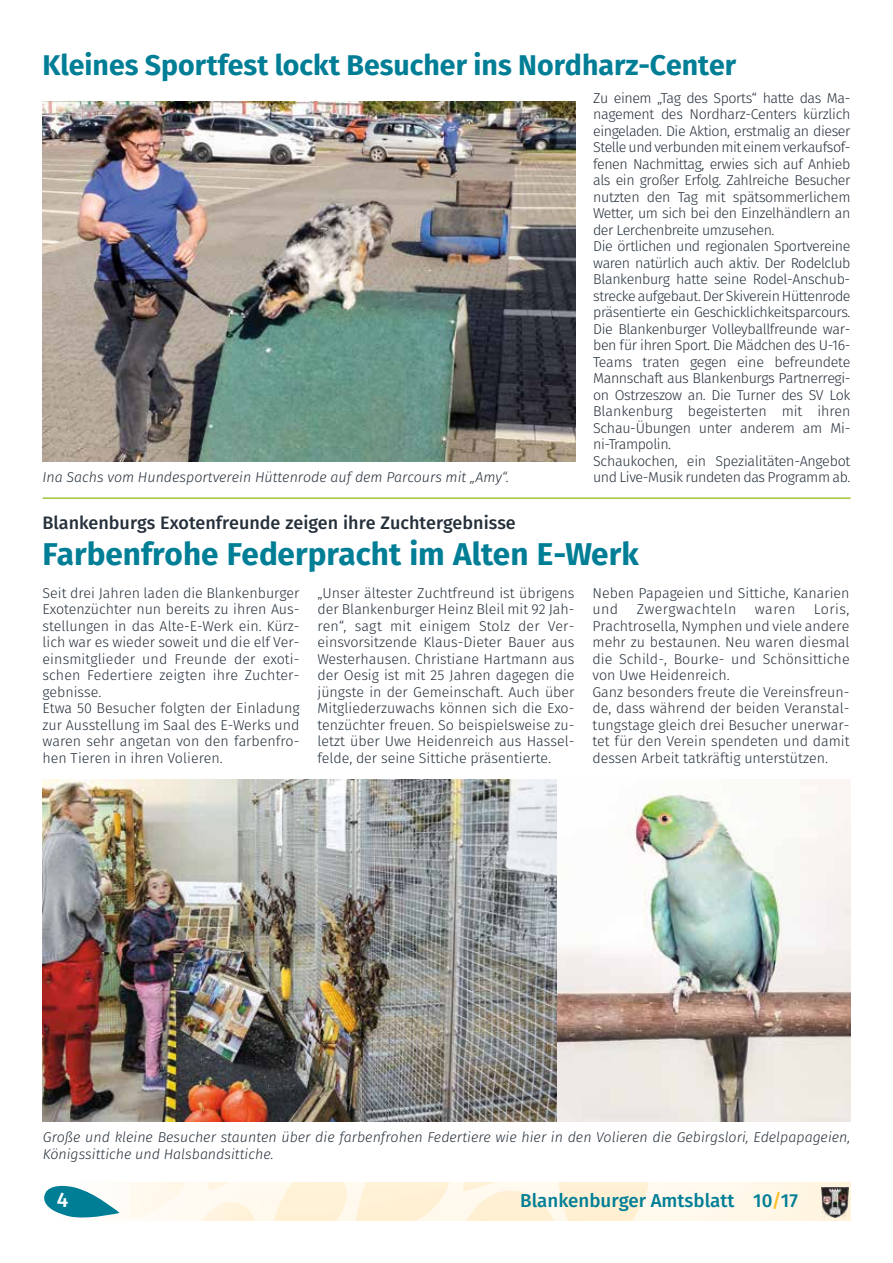
<style>
.page{position:relative;width:893px;height:1263px;background:#fff}
.page>*{position:absolute;margin:0;border:0;box-sizing:border-box;transform-origin:0 0}
.t1{font:700 31.5px "Fira Sans";color:#007e96}
.t2{font:700 28.5px "Fira Sans";color:#007e96}
.t3{font:500 21px "Fira Sans";color:#fff}
.t4{font:500 18.75px "Fira Sans";color:#007e96}
.t5{font:500 18px "Fira Sans";color:#25303b}
.t6{font:300 14.25px/16.5px "Fira Sans";letter-spacing:-.015em;color:#25303b}
.t7{font:italic 300 14.25px/16.5px "Fira Sans";color:#25303b}
.t8{font:300 14.25px "Fira Sans";letter-spacing:.03em;color:#25303b}
.s1{color:#fcbf2c}
</style>
<div class="page">
<img style="left:129px;top:1182px;width:721px;height:38px">
<svg style="left:44px;top:1185px;width:76px;height:33px"></svg>
<img style="left:821px;top:1187px;width:27px;height:30px">
<img style="left:43px;top:779px;width:515px;height:342px">
<img style="left:43px;top:102px;width:532px;height:359px">
<img style="left:558px;top:779px;width:292px;height:342px">
<hr style="left:43px;top:497px;width:807px;height:2px;background:#9fc63b">
<h2 class="t2" style="left:43px;top:45px;width:695px">Kleines Sportfest lockt Besucher ins Nordharz-Center</h2>
<p class="t7" style="left:43px;top:470px;width:468px">Ina Sachs vom Hundesportverein Hüttenrode auf dem Parcours mit „Amy“.</p>
<p class="t6" style="left:593px;top:90px;width:259px">Zu einem „Tag des Sports“ hatte das Ma&shy;nagement des Nordharz-Centers kürzlich eingeladen. Die Aktion, erstmalig an dieser Stelle und verbunden mit einem verkaufsof&shy;fenen Nachmittag, erwies sich auf Anhieb als ein großer Erfolg. Zahlreiche Besucher nutzten den Tag mit spätsommerlichem Wetter, um sich bei den Einzelhändlern an der Lerchenbreite umzusehen.<br>Die örtlichen und regionalen Sportvereine waren natürlich auch aktiv. Der Rodelclub Blankenburg hatte seine Rodel-Anschub&shy;strecke aufgebaut. Der Skiverein Hüttenrode präsentierte ein Geschicklichkeitsparcours.<br>Die Blankenburger Volleyballfreunde war&shy;ben für ihren Sport. Die Mädchen des U-16- Teams traten gegen eine befreundete Mannschaft aus Blankenburgs Partnerregi&shy;on Ostrzeszow an. Die Turner des SV Lok Blankenburg begeisterten mit ihren Schau-Übungen unter anderem am Mi&shy;ni-Trampolin.<br>Schaukochen, ein Spezialitäten-Angebot und Live-Musik rundeten das Programm ab.</p>
<p class="t5" style="left:43px;top:510px;width:475px">Blankenburgs Exotenfreunde zeigen ihre Zuchtergebnisse</p>
<h1 class="t1" style="left:43px;top:532px;width:598px">Farbenfrohe Federpracht im Alten E-Werk</h1>
<p class="t6" style="left:43px;top:585px;width:258px">Seit drei Jahren laden die Blankenburger Exotenzüchter nun bereits zu ihren Aus&shy;stellungen in das Alte-E-Werk ein. Kürz&shy;lich war es wieder soweit und die elf Ver&shy;einsmitglieder und Freunde der exoti&shy;schen Federtiere zeigten ihre Zuchter&shy;gebnisse.<br>Etwa 50 Besucher folgten der Einladung zur Ausstellung im Saal des E-Werks und waren sehr angetan von den farbenfro&shy;hen Tieren in ihren Volieren.</p>
<p class="t6" style="left:317px;top:585px;width:258px;text-align:justify">„Unser ältester Zuchtfreund ist übrigens der Blankenburger Heinz Bleil mit 92 Jah&shy;ren“, sagt mit einigem Stolz der Ver&shy;einsvorsitzende Klaus-Dieter Bauer aus Westerhausen. Christiane Hartmann aus der Oesig ist mit 25 Jahren dagegen die jüngste in der Gemeinschaft. Auch über Mitgliederzuwachs können sich die Exo&shy;tenzüchter freuen. So beispielsweise zu&shy;letzt über Uwe Heidenreich aus Hassel&shy;felde, der seine Sittiche präsentierte.</p>
<p class="t6" style="left:592px;top:586px;width:258px">Neben Papageien und Sittiche, Kanarien und</p>
<p class="t6" style="left:592px;top:602px;width:259px;text-indent:221px">Loris, Prachtrosella, Nymphen und viele andere mehr zu bestaunen. Neu waren diesmal die Schild-, Bourke- und Schönsittiche von Uwe Heidenreich.<br>Ganz besonders freute die Vereinsfreun&shy;de, dass während der beiden Veranstal&shy;tungstage gleich drei Besucher unerwar&shy;tet für den Verein spendeten und damit dessen Arbeit tatkräftig unterstützen.</p>
<p class="t8" style="left:637px;top:599px;width:101px">Zwergwachteln</p>
<p class="t6" style="left:755px;top:602px;width:42px">waren</p>
<p class="t7" style="left:43px;top:1130px;width:809px">Große und kleine Besucher staunten über die farbenfrohen Federtiere wie hier in den Volieren die Gebirgslori, Edelpapageien,<br>Königssittiche und Halsbandsittiche.</p>
<h3 class="t3" style="left:57px;top:1185px;width:13px">4</h3>
<h3 class="t4" style="left:520px;top:1187px;width:279px">Blankenburger Amtsblatt 10<span class="s1">/</span>17</h3>
</div>
